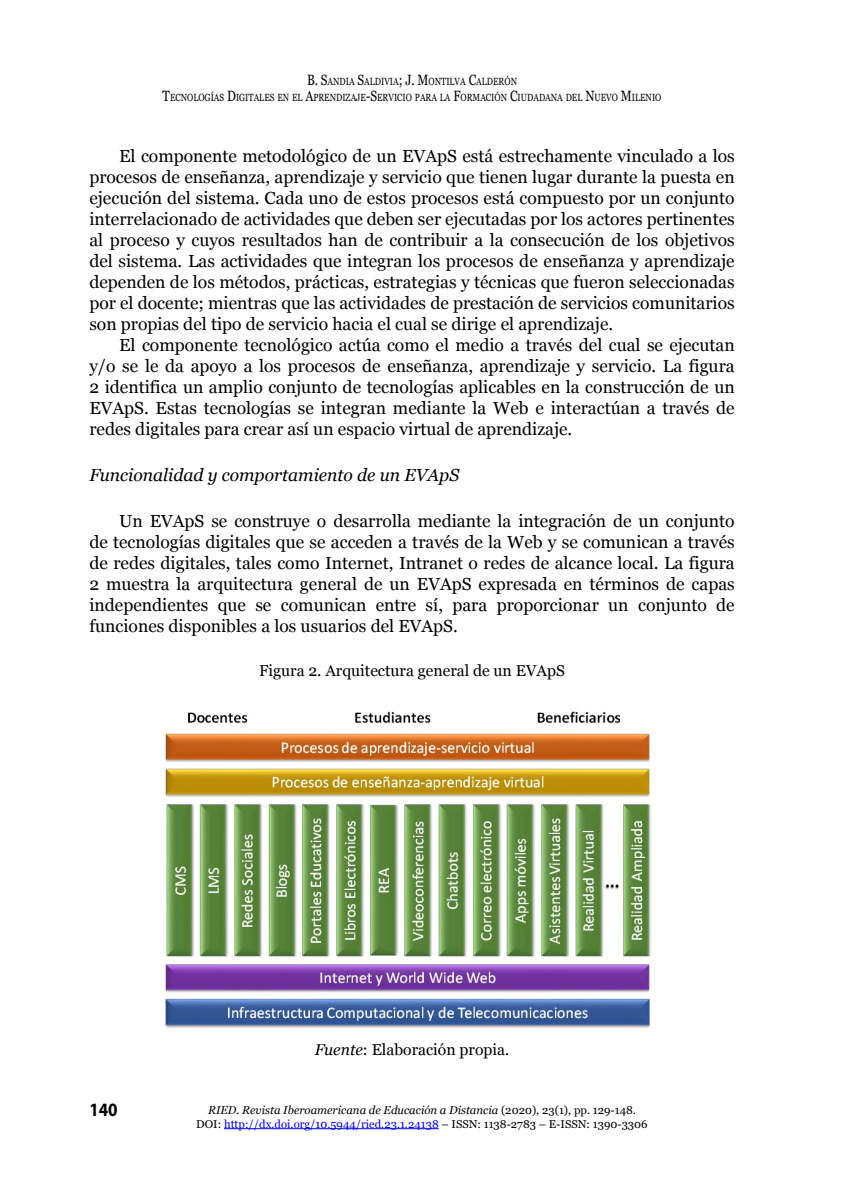
<style>
.page{position:relative;width:844px;height:1191px;background:#fff}
.page>*{position:absolute;margin:0;border:0;box-sizing:border-box;transform-origin:0 0}
.t1{font:700 18.9px "Myriad Pro";color:#000;scale:.9 1}
.Principal{font:17.5px/21px "Georgia";color:#000;text-align:justify}
.Marcad_Subtitulos{font:italic 17.5px "Georgia";color:#000}
.Titulos_figuras{font:15.75px "Georgia";color:#000}
.Fuente{font:15.75px "Georgia";color:#000}
.t2{font:11.38px/13.7px "Georgia";color:#000;text-align:center}
.t3{font:10.33px/15.8px "Georgia";color:#000;text-align:center;scale:.8 1}
.s1{font-size:14.88px}
.s2{font-style:italic}
.s3{color:#00f}
</style>
<div class="page">
<img style="left:165px;top:711px;width:486px;height:317px">
<hr style="left:224px;top:1128px;width:214px;height:1px;background:#00f">
<p class="t3" style="left:163px;top:73px;width:625px"><span class="s1">B. S</span>ANDIA <span class="s1">S</span>ALDIVIA<span class="s1">; J. M</span>ONTILVA <span class="s1">C</span>ALDERÓN<br><span class="s1">T</span>ECNOLOGÍAS <span class="s1">D</span>IGITALES EN EL <span class="s1">A</span>PRENDIZAJE<span class="s1">-S</span>ERVICIO PARA LA <span class="s1">F</span>ORMACIÓN <span class="s1">C</span>IUDADANA DEL <span class="s1">N</span>UEVO <span class="s1">M</span>ILENIO</p>
<p class="Principal" style="left:89px;top:145px;width:646px;text-indent:30px">El componente metodológico de un EVApS está estrechamente vinculado a los procesos de enseñanza, aprendizaje y servicio que tienen lugar durante la puesta en ejecución del sistema. Cada uno de estos procesos está compuesto por un conjunto interrelacionado de actividades que deben ser ejecutadas por los actores pertinentes al proceso y cuyos resultados han de contribuir a la consecución de los objetivos del sistema. Las actividades que integran los procesos de enseñanza y aprendizaje dependen de los métodos, prácticas, estrategias y técnicas que fueron seleccionadas por el docente; mientras que las actividades de prestación de servicios comunitarios son propias del tipo de servicio hacia el cual se dirige el aprendizaje.</p>
<p class="Principal" style="left:89px;top:334px;width:646px;text-indent:30px">El componente tecnológico actúa como el medio a través del cual se ejecutan y/o se le da apoyo a los procesos de enseñanza, aprendizaje y servicio. La figura 2 identifica un amplio conjunto de tecnologías aplicables en la construcción de un EVApS. Estas tecnologías se integran mediante la Web e interactúan a través de redes digitales para crear así un espacio virtual de aprendizaje.</p>
<p class="Marcad_Subtitulos" style="left:89px;top:462px;width:371px">Funcionalidad y comportamiento de un EVApS</p>
<p class="Principal" style="left:89px;top:509px;width:646px;text-indent:30px">Un EVApS se construye o desarrolla mediante la integración de un conjunto de tecnologías digitales que se acceden a través de la Web y se comunican a través de redes digitales, tales como Internet, Intranet o redes de alcance local. La figura 2 muestra la arquitectura general de un EVApS expresada en términos de capas independientes que se comunican entre sí, para proporcionar un conjunto de funciones disponibles a los usuarios del EVApS.</p>
<p class="Titulos_figuras" style="left:259px;top:658px;width:307px">Figura 2. Arquitectura general de un EVApS</p>
<h1 class="Fuente" style="left:315px;top:1038px;width:196px"><span class="s2">Fuente</span>: Elaboración propia.</h1>
<p class="t1" style="left:89px;top:1097px;width:33px">140</p>
<p class="t2" style="left:196px;top:1102px;width:453px"><span class="s2">RIED. Revista Iberoamericana de Educación a Distancia</span> (2020), 23(1), pp. 129-148.<br>DOI: <span class="s3">http://dx.doi.org/10.5944/ried.23.1.24138</span> – ISSN: 1138-2783 – E-ISSN: 1390-3306</p>
</div>
